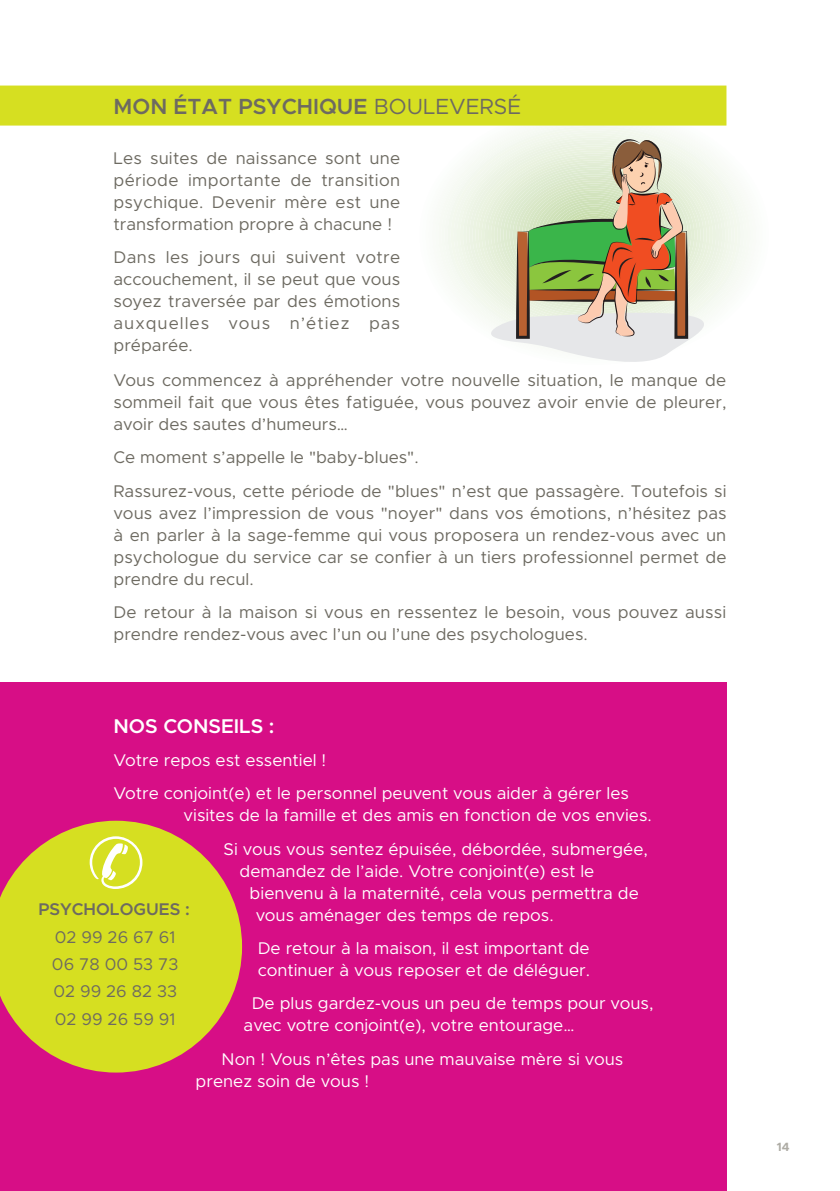
<style>
.page{position:relative;width:840px;height:1191px;background:#fff}
.page>*{position:absolute;margin:0;border:0;box-sizing:border-box;transform-origin:0 0}
.t1{font:600 22px "Metropolis";color:#6d6a61}
.t2{font:600 20px "Metropolis";color:#fff}
.t3{font:17px/22px "Metropolis";color:#6d6a61;text-align:justify}
.t4{font:17px/22px "Metropolis";color:#fff}
.t5{font:600 17px "Metropolis";color:#6d6a61}
.t6{font:700 12px "Metropolis";color:#aeaca5}
.s1{font-weight:400}
</style>
<div class="page">
<svg style="left:447px;top:126px;width:205px;height:151px"></svg>
<svg style="left:450px;top:128px;width:208px;height:154px"></svg>
<svg style="left:453px;top:130px;width:214px;height:157px;fill:#f3f8ef"></svg>
<svg style="left:478px;top:134px;width:272px;height:228px"></svg>
<div style="left:0;top:86px;width:726px;height:40px;background:#d6df21"></div>
<div style="left:0;top:682px;width:726px;height:509px;background:#d70e86"></div>
<svg style="left:0;top:820px;width:242px;height:252px;fill:#d6df21"></svg>
<svg style="left:90px;top:836px;width:52px;height:53px;background:#e0e75c"></svg>
<p class="t1" style="left:113px;top:92px;width:409px">MON ÉTAT PSYCHIQUE <span class="s1">BOULEVERSÉ</span></p>
<p class="t3" style="left:113px;top:147px;width:288px">Les suites de naissance sont une période importante de transition psychique. Devenir mère est une transformation propre à chacune !</p>
<p class="t3" style="left:113px;top:246px;width:288px">Dans les jours qui suivent votre accouchement, il se peut que vous soyez traversée par des émotions auxquelles vous n’étiez pas préparée.</p>
<p class="t3" style="left:113px;top:369px;width:614px">Vous commencez à appréhender votre nouvelle situation, le manque de sommeil fait que vous êtes fatiguée, vous pouvez avoir envie de pleurer, avoir des sautes d’humeurs…</p>
<p class="t3" style="left:113px;top:441px;width:614px;line-height:33.4px">Ce moment s’appelle le "baby-blues".<br>Rassurez-vous, cette période de "blues" n’est que passagère. Toutefois si</p>
<p class="t3" style="left:113px;top:502px;width:614px">vous avez l’impression de vous "noyer" dans vos émotions, n’hésitez pas à en parler à la sage-femme qui vous proposera un rendez-vous avec un psychologue du service car se confier à un tiers professionnel permet de prendre du recul.</p>
<p class="t3" style="left:113px;top:601px;width:613px">De retour à la maison si vous en ressentez le besoin, vous pouvez aussi prendre rendez-vous avec l’un ou l’une des psychologues.</p>
<p class="t2" style="left:113px;top:713px;width:162px">NOS CONSEILS :</p>
<p class="t4" style="left:113px;top:743px;width:516px;line-height:33.4px">Votre repos est essentiel !<br>Votre conjoint(e) et le personnel peuvent vous aider à gérer les</p>
<p class="t4" style="left:183px;top:798px;width:469px;line-height:33.4px;text-align:right">visites de la famille et des amis en fonction de vos envies.<br>Si vous vous sentez épuisée, débordée, submergée,</p>
<p class="t4" style="left:239px;top:860px;width:356px">demandez de l’aide. Votre conjoint(e) est le</p>
<p class="t4" style="left:249px;top:882px;width:390px">bienvenu à la maternité, cela vous permettra de</p>
<p class="t4" style="left:255px;top:904px;width:299px">vous aménager des temps de repos.</p>
<p class="t4" style="left:257px;top:937px;width:334px">De retour à la maison, il est important de continuer à vous reposer et de déléguer.</p>
<p class="t4" style="left:243px;top:992px;width:411px;text-indent:8px">De plus gardez-vous un peu de temps pour vous, avec votre conjoint(e), votre entourage…</p>
<p class="t4" style="left:195px;top:1048px;width:429px;text-indent:26px">Non ! Vous n’êtes pas une mauvaise mère si vous prenez soin de vous !</p>
<p class="t5" style="left:38px;top:898px;width:153px">PSYCHOLOGUES :</p>
<p class="t3" style="left:52px;top:923px;width:128px;line-height:27.4px;text-align:left">02 99 26 67 61<br>06 78 00 53 73<br>02 99 26 82 33<br>02 99 26 59 91</p>
<p class="t6" style="left:776px;top:1139px;width:14px">14</p>
</div>
